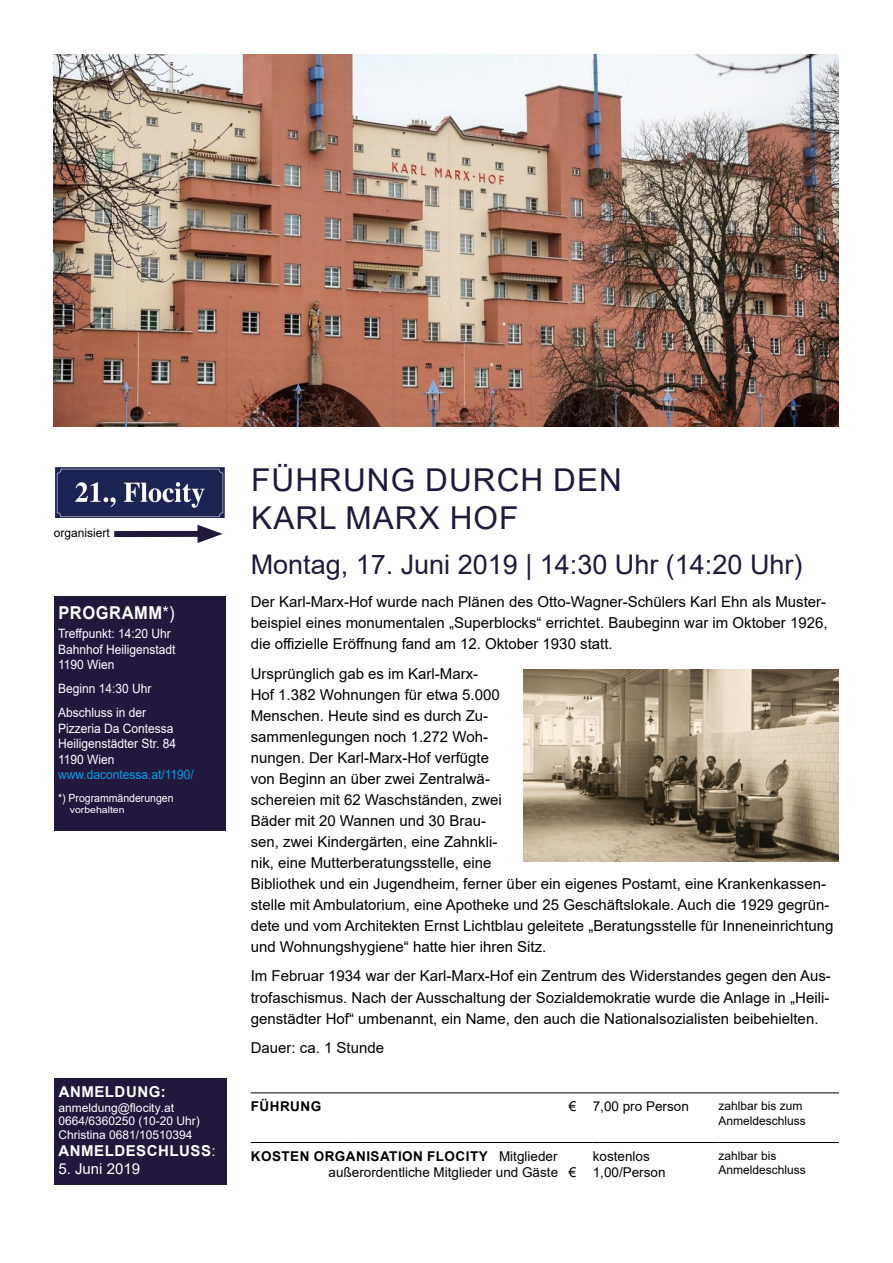
<style>
.page{position:relative;width:893px;height:1263px;background:#fff}
.page>*{position:absolute;margin:0;border:0;box-sizing:border-box;transform-origin:0 0}
.t1{font:31.5px/37.8px "Arial";letter-spacing:.035em;color:#22183e}
.t2{font:27px "Arial";color:#22183e}
.t3{font:700 17.7px "Arial";letter-spacing:.035em;color:#fff;scale:.93 1}
.t4{font:15px/21px "Arial";color:#000;text-align:justify}
.t5{font:700 15px "Arial";letter-spacing:.035em;color:#fff}
.t6{font:15px "Arial";color:#fff}
.t7{font:13.5px/16.2px "Arial";color:#000;text-align:right}
.t8{font:700 13.5px "Arial";letter-spacing:.035em;color:#000}
.t9{font:12.9px/15.5px "Arial";color:#fff;scale:.93 1}
.t10{font:12px/14px "Arial";color:#fff}
.t11{font:12px/14.4px "Arial";color:#000}
.t12{font:11.25px "Arial";color:#fff;scale:.93 1}
.t13{font:9.3px "Arial";color:#fff;scale:1.13 1}
.s1{font-weight:400}
.s2{color:#009fe3}
.s3{font-weight:700}
</style>
<div class="page">
<hr style="left:251px;top:1092px;width:99px;height:1px;background:#000">
<hr style="left:350px;top:1092px;width:219px;height:1px;background:#000">
<svg style="left:569px;top:1092px;width:24px;height:1px"></svg>
<hr style="left:593px;top:1092px;width:125px;height:1px;background:#000">
<hr style="left:718px;top:1092px;width:121px;height:1px;background:#000">
<hr style="left:251px;top:1142px;width:99px;height:1px;background:#000">
<hr style="left:350px;top:1142px;width:219px;height:1px;background:#000">
<svg style="left:569px;top:1142px;width:24px;height:1px"></svg>
<hr style="left:593px;top:1142px;width:125px;height:1px;background:#000">
<hr style="left:718px;top:1142px;width:121px;height:1px;background:#000">
<div style="left:54px;top:597px;width:171px;height:234px;background:#22183e"></div>
<div style="left:54px;top:1078px;width:172px;height:106px;background:#22183e"></div>
<div style="left:114px;top:531px;width:94px;height:6px;background:#22183e"></div>
<svg style="left:197px;top:525px;width:26px;height:18px"></svg>
<img style="left:55px;top:468px;width:170px;height:50px">
<img style="left:54px;top:54px;width:785px;height:372px">
<img style="left:523px;top:669px;width:316px;height:193px">
<p class="t11" style="left:54px;top:526px;width:58px">organisiert</p>
<p class="t3" style="left:58px;top:600px;width:126px">PROGRAMM<span class="s1">*)</span></p>
<p class="t9" style="left:58px;top:626px;width:128px">Treffpunkt: 14:20 Uhr<br>Bahnhof Heiligenstadt<br>1190 Wien</p>
<p class="t9" style="left:58px;top:681px;width:102px">Beginn 14:30 Uhr</p>
<p class="t9" style="left:58px;top:705px;width:148px">Abschluss in der<br>Pizzeria Da Contessa<br>Heiligenstädter Str. 84<br>1190 Wien <span class="s2">www.dacontessa.at/1190/</span></p>
<p class="t12" style="left:58px;top:790px;width:126px">*) Programmänderungen</p>
<p class="t13" style="left:70px;top:803px;width:50px">vorbehalten</p>
<p class="t5" style="left:59px;top:1081px;width:109px">ANMELDUNG:</p>
<p class="t10" style="left:58px;top:1100px;width:143px">anmeldung@flocity.at<br>0664/6360250 (10-20 Uhr)<br>Christina 0681/10510394</p>
<p class="t5" style="left:58px;top:1140px;width:159px">ANMELDESCHLUSS<span class="s1">:</span></p>
<p class="t6" style="left:58px;top:1158px;width:83px">5. Juni 2019</p>
<p class="t1" style="left:251px;top:460px;width:372px">FÜHRUNG DURCH DEN<br>KARL MARX HOF</p>
<p class="t2" style="left:251px;top:546px;width:553px">Montag, 17. Juni 2019 | 14:30 Uhr (14:20 Uhr)</p>
<p class="t4" style="left:251px;top:591px;width:578px">Der Karl-Marx-Hof wurde nach Plänen des Otto-Wagner-Schülers Karl Ehn als Muster&shy;beispiel eines monumentalen „Superblocks“ errichtet. Baubeginn war im Oktober 1926, die offizielle Eröffnung fand am 12. Oktober 1930 statt.</p>
<p class="t4" style="left:251px;top:663px;width:584px;text-align:left">Ursprünglich gab es im Karl-Marx-<br>Hof 1.382 Wohnungen für etwa 5.000<br>Menschen. Heute sind es durch Zu-<br>sammenlegungen noch 1.272 Woh-<br>nungen. Der Karl-Marx-Hof verfügte<br>von Beginn an über zwei Zentralwä-<br>schereien mit 62 Waschständen, zwei<br>Bäder mit 20 Wannen und 30 Brau-<br>sen, zwei Kindergärten, eine Zahnkli-<br>nik, eine Mutterberatungsstelle, eine<br>Bibliothek und ein Jugendheim, ferner über ein eigenes Postamt, eine Krankenkassen&shy;stelle mit Ambulatorium, eine Apotheke und 25 Geschäftslokale. Auch die 1929 gegrün&shy;dete und vom Architekten Ernst Lichtblau geleitete „Beratungsstelle für Inneneinrichtung und Wohnungshygiene“ hatte hier ihren Sitz.</p>
<p class="t4" style="left:251px;top:966px;width:582px">Im Februar 1934 war der Karl-Marx-Hof ein Zentrum des Widerstandes gegen den Aus&shy;trofaschismus. Nach der Ausschaltung der Sozialdemokratie wurde die Anlage in „Heili&shy;genstädter Hof“ umbenannt, ein Name, den auch die Nationalsozialisten beibehielten.</p>
<p class="t4" style="left:251px;top:1037px;width:135px">Dauer: ca. 1 Stunde</p>
<p class="t8" style="left:251px;top:1097px;width:72px">FÜHRUNG</p>
<p class="t7" style="left:569px;top:1098px;width:9px">€</p>
<p class="t7" style="left:593px;top:1098px;width:98px">7,00 pro Person</p>
<p class="t11" style="left:718px;top:1099px;width:89px">zahlbar bis zum<br>Anmeldeschluss</p>
<p class="t7" style="left:251px;top:1148px;width:309px"><span class="s3">KOSTEN ORGANISATION FLOCITY</span> Mitglieder außerordentliche Mitglieder und Gäste</p>
<p class="t7" style="left:593px;top:1148px;width:74px;text-align:left">kostenlos<br>1,00/Person</p>
<p class="t11" style="left:718px;top:1148px;width:89px">zahlbar bis<br>Anmeldeschluss</p>
<p class="t7" style="left:569px;top:1164px;width:9px">€</p>
</div>
